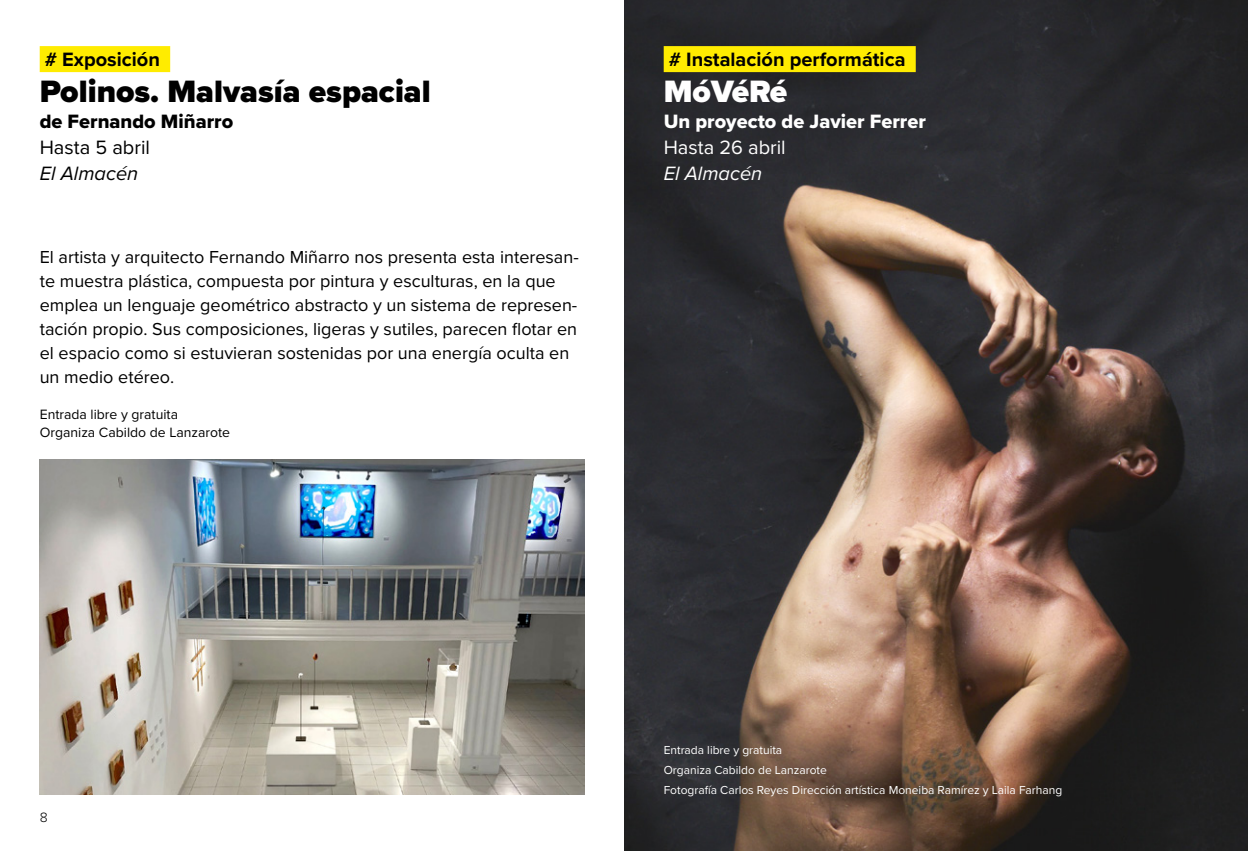
<style>
.page{position:relative;width:1248px;height:851px;background:#fff}
.page>*{position:absolute;margin:0;border:0;box-sizing:border-box;transform-origin:0 0}
.t1{font:900 32px "Proxima Nova";color:#000}
.t2{font:900 32px "Proxima Nova";color:#fff}
.t3{font:700 20px "Proxima Nova";color:#000}
.t4{font:20px "Proxima Nova Extrabld";color:#fff}
.t5{font:20px "Proxima Nova Extrabld";color:#000}
.t6{font:20px "Proxima Nova";color:#fff}
.t7{font:20px "Proxima Nova";color:#000}
.t8{font:italic 20px "Proxima Nova";color:#000}
.t9{font:italic 20px "Proxima Nova";color:#fff}
.t10{font:18px/24px "Proxima Nova";color:#000}
.t11{font:14px/18px "Proxima Nova";color:#000}
.t12{font:300 14px "Proxima Nova";color:#000}
.t13{font:12px/20px "Proxima Nova";color:#fff}
</style>
<div class="page">
<img style="left:40px;top:460px;width:544px;height:334px">
<div style="left:40px;top:46px;width:130px;height:26px;background:#ffec00"></div>
<img style="left:624px;top:0;width:623px;height:850px">
<div style="left:663px;top:46px;width:252px;height:26px;background:#ffec00"></div>
<p class="t3" style="left:45px;top:44px;width:117px"># Exposición</p>
<h1 class="t1" style="left:40px;top:67px;width:392px">Polinos. Malvasía espacial</h1>
<p class="t5" style="left:40px;top:106px;width:195px">de Fernando Miñarro</p>
<p class="t7" style="left:40px;top:132px;width:112px">Hasta 5 abril</p>
<p class="t8" style="left:40px;top:158px;width:100px">El Almacén</p>
<p class="t10" style="left:40px;top:244px;width:540px">El artista y arquitecto Fernando Miñarro nos presenta esta interesan&shy;te muestra plástica, compuesta por pintura y esculturas, en la que emplea un lenguaje geométrico abstracto y un sistema de represen&shy;tación propio. Sus composiciones, ligeras y sutiles, parecen flotar en el espacio como si estuvieran sostenidas por una energía oculta en un medio etéreo.</p>
<p class="t11" style="left:40px;top:405px;width:192px">Entrada libre y gratuita<br>Organiza Cabildo de Lanzarote</p>
<p class="t3" style="left:668px;top:44px;width:238px"># Instalación performática</p>
<h1 class="t2" style="left:663px;top:67px;width:125px">MóVéRé</h1>
<p class="t4" style="left:663px;top:106px;width:264px">Un proyecto de Javier Ferrer</p>
<p class="t6" style="left:663px;top:132px;width:124px">Hasta 26 abril</p>
<p class="t9" style="left:663px;top:158px;width:100px">El Almacén</p>
<p class="t12" style="left:40px;top:807px;width:9px">8</p>
<p class="t13" style="left:663px;top:739px;width:400px">Entrada libre y gratuita<br>Organiza Cabildo de Lanzarote<br>Fotografía Carlos Reyes Dirección artística Moneiba Ramírez y Laila Farhang</p>
</div>
